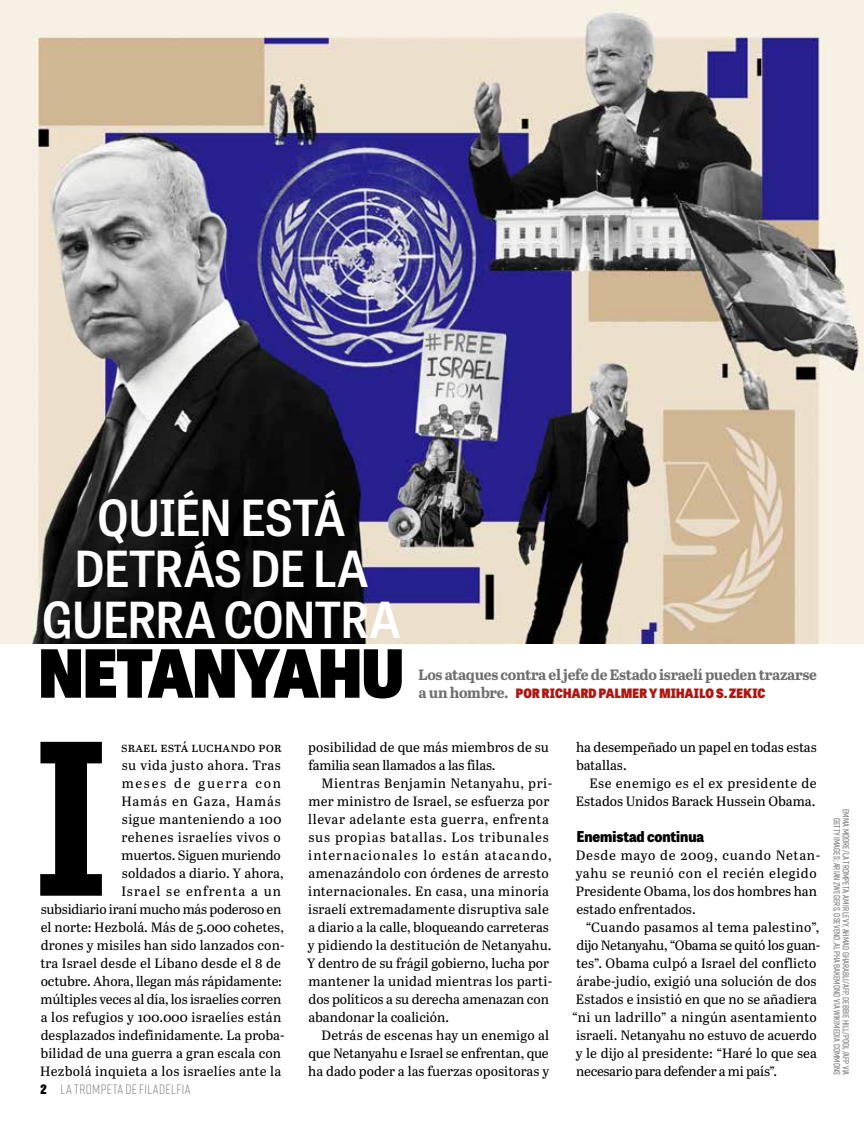
<style>
.page{position:relative;width:864px;height:1134px;background:#fff}
.page>*{position:absolute;margin:0;border:0;box-sizing:border-box;transform-origin:0 0}
.t1{font:700 209.7px "Tablet Gothic Narrow";color:#000}
.t2{font:800 66px "Tablet Gothic Narrow";color:#000}
.t3{font:49.5px/51px "Tablet Gothic Narrow Sb";letter-spacing:-.02em;color:#fff;text-align:center}
.t4{font:700 15px "Abril Text";letter-spacing:-.02em;color:#706f6f}
.t5{font:800 15px "Tablet Gothic Narrow";color:#000}
.t6{font:13.5px/18px "Abril Text";letter-spacing:.005em;color:#000}
.t7{font:13.5px/18px "Abril Text";letter-spacing:.045em;color:#000}
.t8{font:300 13.5px "Rift Soft";letter-spacing:.04em;color:#706f6f}
.t9{font:800 12.9px "Tablet Gothic Narrow";letter-spacing:.015em;color:#ae1613}
.t10{font:500 9px/9px "Rift Soft";letter-spacing:.01em;color:#706f6f;text-align:right}
.s1{font-family:"Abril Text";font-weight:700;font-size:15px;color:#706f6f}
.s2{font-family:"Tablet Gothic Narrow";font-weight:800;font-size:12.9px;color:#000}
</style>
<div class="page">
<img style="left:0;top:0;width:864px;height:644px">
<h3 class="t3" style="left:42px;top:490px;width:360px">QUIÉN ESTÁ<br>DETRÁS DE LA<br>GUERRA CONTRA</h3>
<h2 class="t2" style="left:39px;top:624px;width:366px">NETANYAHU</h2>
<p class="t4" style="left:418px;top:663px;width:400px">Los ataques contra el jefe de Estado israelí pueden trazarse</p>
<p class="t9" style="left:418px;top:683px;width:348px"><span class="s1">a un hombre.</span> POR RICHARD PALMER Y MIHAILO S. ZEKIC</p>
<p class="t6" style="left:40px;top:737px;width:246px;text-align:right">srael está luchando por<br>su vida justo ahora. Tras<br>meses de guerra con<br>Hamás en Gaza, Hamás<br>sigue manteniendo a 100<br>rehenes israelíes vivos o<br>muertos. Siguen muriendo<br>soldados a diario. Y ahora,<br>Israel se enfrenta a un<br>subsidiario iraní mucho más poderoso en el norte: Hezbolá. Más de 5.000 cohetes, drones y misiles han sido lanzados con&shy;tra Israel desde el Líbano desde el 8 de octubre. Ahora, llegan más rápidamente: múltiples veces al día, los israelíes corren a los refugios y 100.000 israelíes están desplazados indefinidamente. La proba&shy;bilidad de una guerra a gran escala con<br>Hezbolá inquieta a los israelíes ante la</p>
<p class="t6" style="left:308px;top:737px;width:242px">posibilidad de que más miembros de su familia sean llamados a las filas.</p>
<h1 class="t1" style="left:31px;top:672px;width:81px">I</h1>
<p class="t6" style="left:307px;top:773px;width:247px;text-indent:14px">Mientras Benjamin Netanyahu, pri&shy;mer ministro de Israel, se esfuerza por llevar adelante esta guerra, enfrenta sus propias batallas. Los tribunales internacionales lo están atacando, amenazándolo con órdenes de arresto internacionales. En casa, una minoría israelí extremadamente disruptiva sale a diario a la calle, bloqueando carreteras y pidiendo la destitución de Netanyahu.<br>Y dentro de su frágil gobierno, lucha por mantener la unidad mientras los parti&shy;dos políticos a su derecha amenazan con abandonar la coalición.</p>
<p class="t6" style="left:308px;top:1025px;width:242px;text-align:justify;text-indent:13px">Detrás de escenas hay un enemigo al que Netanyahu e Israel se enfrentan, que ha dado poder a las fuerzas opositoras y</p>
<p class="t8" style="left:40px;top:1080px;width:152px"><span class="s2">2</span> LA TROMPETA DE FILADELFIA</p>
<p class="t6" style="left:576px;top:737px;width:242px">ha desempeñado un papel en todas estas batallas.</p>
<p class="t6" style="left:576px;top:773px;width:242px;text-align:right">Ese enemigo es el ex presidente de<br>Estados Unidos Barack Hussein Obama.</p>
<p class="t5" style="left:576px;top:825px;width:129px">Enemistad continua</p>
<p class="t7" style="left:576px;top:845px;width:246px">Desde mayo de 2009, cuando Netan&shy;yahu se reunió con el recién elegido<br>Presidente Obama, los dos hombres han estado enfrentados.</p>
<p class="t6" style="left:586px;top:917px;width:235px">“Cuando pasamos al tema palestino”,</p>
<p class="t6" style="left:576px;top:935px;width:245px">dijo Netanyahu, “Obama se quitó los guan-</p>
<p class="t6" style="left:576px;top:953px;width:242px">tes”. Obama culpó a Israel del conflicto</p>
<p class="t6" style="left:576px;top:971px;width:242px">árabe-judío, exigió una solución de dos</p>
<p class="t6" style="left:576px;top:989px;width:243px">Estados e insistió en que no se añadiera</p>
<p class="t6" style="left:572px;top:1007px;width:246px">“ni un ladrillo” a ningún asentamiento</p>
<p class="t6" style="left:576px;top:1025px;width:242px">israelí. Netanyahu no estuvo de acuerdo</p>
<p class="t6" style="left:576px;top:1043px;width:243px">y le dijo al presidente: “Haré lo que sea</p>
<p class="t6" style="left:576px;top:1061px;width:202px">necesario para defender a mi país”.</p>
<p class="t10" style="left:851px;top:809px;width:268px;rotate:90deg">EMMA MOORE/LA TROMPETA; AMIR LEVY, AHMAD GHARABLI/AFP, DEBBIE HILL/POOL/AFP VIA<br>GETTY IMAGES; ARIAN ZWEGERS, OSEVENO, ALPHA BAKEMONO VIA WIKIMEDIA COMMONS</p>
</div>
